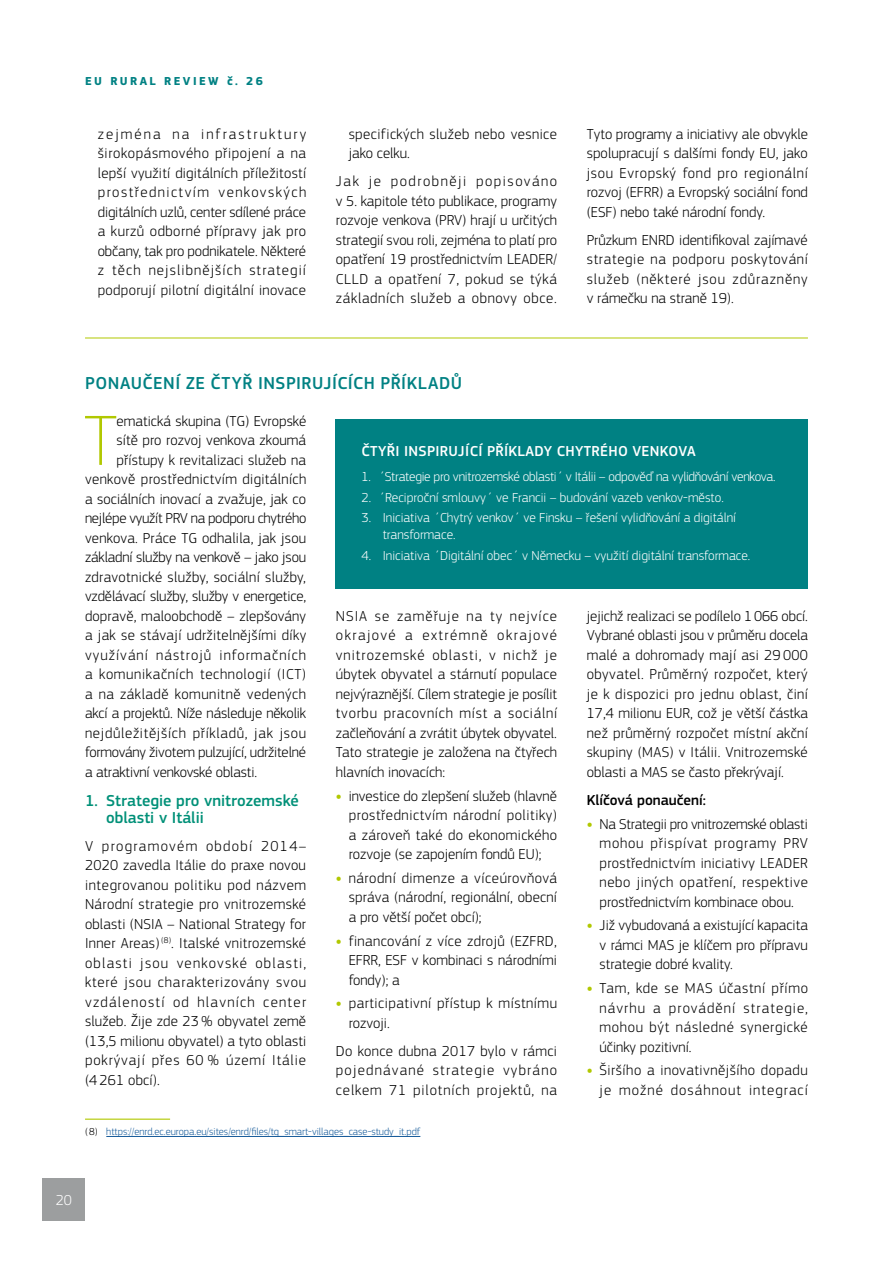
<style>
.page{position:relative;width:893px;height:1263px;background:#fff}
.page>*{position:absolute;margin:0;border:0;box-sizing:border-box;transform-origin:0 0}
.t1{font:100 73.8px "EC Square Sans Pro";color:#b1c800}
.t2{font:500 18px "EC Square Sans Pro";letter-spacing:.025em;color:#008183}
.t3{font:500 16.5px/16.5px "EC Square Sans Pro";color:#009078}
.t4{font:300 15px/19.5px "EC Square Sans Pro";letter-spacing:.01em;color:#000;text-align:justify}
.t5{font:300 15px "EC Square Sans Pro";letter-spacing:-.01em;color:#000}
.t6{font:300 15px/19.5px "EC Square Sans Pro";letter-spacing:.035em;color:#000}
.t7{font:300 15px "EC Square Sans Pro";letter-spacing:.045em;color:#000}
.t8{font:300 15px/19.5px "EC Square Sans Pro";letter-spacing:.03em;color:#000}
.t9{font:500 15px "EC Square Sans Pro";letter-spacing:.02em;color:#fff}
.t10{font:300 15px "EC Square Sans Pro";letter-spacing:-.02em;color:#000}
.t11{font:300 15px "EC Square Sans Pro";letter-spacing:.07em;color:#000}
.t12{font:500 15px "EC Square Sans Pro";color:#000}
.t13{font:300 15px "EC Square Sans Pro";color:#fff}
.t14{font:300 13.5px/16.5px "EC Square Sans Pro";color:#fff}
.t15{font:300 13.5px "EC Square Sans Pro";letter-spacing:-.02em;color:#fff}
.t16{font:700 12px "EC Square Sans Pro";letter-spacing:.2em;color:#008183}
.t17{font:300 10.5px "EC Square Sans Pro";color:#165b9a}
.s1{font-weight:700;color:#b1c800}
.s2{color:#000}
</style>
<div class="page">
<hr style="left:85px;top:1118px;width:85px;height:2px;background:#b1c800">
<hr style="left:106px;top:1136px;width:314px;height:1px;background:#165b9a">
<hr style="left:85px;top:338px;width:723px;height:1px;background:#b1c800">
<div style="left:336px;top:419px;width:472px;height:169px;background:#008183"></div>
<div style="left:43px;top:1178px;width:42px;height:42px;background:#9c9e9f"></div>
<p class="t16" style="left:85px;top:74px;width:179px">EU RURAL REVIEW č. 26</p>
<p class="t4" style="left:98px;top:124px;width:210px">zejména na infrastruktury širokopásmového připojení a na lepší využití digitálních příležitostí prostřednictvím venkovských digitálních uzlů, center sdílené práce a kurzů odborné přípravy jak pro občany, tak pro podnikatele. Některé z těch nejslibnějších strategií podporují pilotní digitální inovace</p>
<p class="t8" style="left:349px;top:124px;width:210px">specifických služeb nebo vesnice jako celku.</p>
<p class="t4" style="left:336px;top:172px;width:223px">Jak je podrobněji popisováno v 5. kapitole této publikace, programy rozvoje venkova (PRV) hrají u určitých strategií svou roli, zejména to platí pro opatření 19 prostřednictvím LEADER/ CLLD a opatření 7, pokud se týká základních služeb a obnovy obce.</p>
<p class="t4" style="left:587px;top:124px;width:223px">Tyto programy a iniciativy ale obvykle spolupracují s dalšími fondy EU, jako jsou Evropský fond pro regionální rozvoj (EFRR) a Evropský sociální fond (ESF) nebo také národní fondy.</p>
<p class="t4" style="left:587px;top:230px;width:223px">Průzkum ENRD identifikoval zajímavé strategie na podporu poskytování služeb (některé jsou zdůrazněny v rámečku na straně 19).</p>
<p class="t2" style="left:85px;top:373px;width:378px">PONAUČENÍ ZE ČTYŘ INSPIRUJÍCÍCH PŘÍKLADŮ</p>
<h1 class="t1" style="left:84px;top:397px;width:35px">T</h1>
<p class="t4" style="left:117px;top:411px;width:191px">ematická skupina (TG) Evropské</p>
<p class="t4" style="left:117px;top:431px;width:191px">sítě pro rozvoj venkova zkoumá</p>
<p class="t4" style="left:117px;top:450px;width:191px">přístupy k revitalizaci služeb na</p>
<p class="t4" style="left:85px;top:470px;width:223px">venkově prostřednictvím digitálních</p>
<p class="t4" style="left:85px;top:489px;width:222px">a sociálních inovací a zvažuje, jak co</p>
<p class="t10" style="left:85px;top:510px;width:223px">nejlépe využít PRV na podporu chytrého</p>
<p class="t4" style="left:85px;top:528px;width:223px">venkova. Práce TG odhalila, jak jsou</p>
<p class="t5" style="left:85px;top:549px;width:223px">základní služby na venkově – jako jsou</p>
<p class="t4" style="left:85px;top:567px;width:222px">zdravotnické služby, sociální služby,</p>
<p class="t5" style="left:85px;top:588px;width:223px">vzdělávací služby, služby v energetice,</p>
<p class="t4" style="left:85px;top:606px;width:223px">dopravě, maloobchodě – zlepšovány</p>
<p class="t4" style="left:85px;top:626px;width:223px">a jak se stávají udržitelnějšími díky</p>
<p class="t11" style="left:85px;top:646px;width:223px">využívání nástrojů informačních</p>
<p class="t7" style="left:85px;top:666px;width:223px">a komunikačních technologií (ICT)</p>
<p class="t6" style="left:85px;top:684px;width:222px">a na základě komunitně vedených</p>
<p class="t5" style="left:85px;top:705px;width:223px">akcí a projektů. Níže následuje několik</p>
<p class="t7" style="left:85px;top:724px;width:223px">nejdůležitějších příkladů, jak jsou</p>
<p class="t5" style="left:85px;top:744px;width:223px">formovány životem pulzující, udržitelné</p>
<p class="t5" style="left:85px;top:763px;width:174px">a atraktivní venkovské oblasti.</p>
<p class="t3" style="left:106px;top:793px;width:194px;text-indent:-21px">1. Strategie pro vnitrozemské oblasti v Itálii</p>
<p class="t4" style="left:85px;top:836px;width:223px">V programovém období 2014– 2020 zavedla Itálie do praxe novou integrovanou politiku pod názvem Národní strategie pro vnitrozemské oblasti (NSIA – National Strategy for Inner Areas) <sup>(8)</sup>. Italské vnitrozemské oblasti jsou venkovské oblasti, které jsou charakterizovány svou vzdáleností od hlavních center služeb. Žije zde 23% obyvatel země (13,5 milionu obyvatel) a tyto oblasti pokrývají přes 60 % území Itálie (4 261 obcí).</p>
<p class="t9" style="left:362px;top:442px;width:336px">ČTYŘI INSPIRUJÍCÍ PŘÍKLADY CHYTRÉHO VENKOVA</p>
<p class="t15" style="left:361px;top:468px;width:416px">1. ´Strategie pro vnitrozemské oblasti´ v Itálii – odpověď na vylidňování venkova.</p>
<p class="t14" style="left:361px;top:489px;width:364px">2. ´Reciproční smlouvy´ ve Francii – budování vazeb venkov-město.</p>
<p class="t14" style="left:383px;top:509px;width:355px;text-indent:-21px">3. Iniciativa ´Chytrý venkov´ ve Finsku – řešení vylidňování a digitální transformace.</p>
<p class="t14" style="left:361px;top:547px;width:390px">4. Iniciativa ´Digitální obec´ v Německu – využití digitální transformace.</p>
<p class="t4" style="left:587px;top:606px;width:223px">jejichž realizaci se podílelo 1066 obcí.<br>Vybrané oblasti jsou v průměru docela malé a dohromady mají asi 29 000 obyvatel. Průměrný rozpočet, který je k dispozici pro jednu oblast, činí 17,4 milionu EUR, což je větší částka než průměrný rozpočet místní akční skupiny (MAS) v Itálii. Vnitrozemské oblasti a MAS se často překrývají.</p>
<p class="t12" style="left:587px;top:791px;width:121px">Klíčová ponaučení:</p>
<p class="t4" style="left:600px;top:814px;width:210px;text-indent:-13px"><span class="s1">•</span> Na Strategii pro vnitrozemské oblasti mohou přispívat programy PRV prostřednictvím iniciativy LEADER nebo jiných opatření, respektive prostřednictvím kombinace obou.</p>
<p class="t4" style="left:600px;top:916px;width:210px;text-indent:-13px"><span class="s1">•</span> Již vybudovaná a existující kapacita v rámci MAS je klíčem pro přípravu strategie dobré kvality.</p>
<p class="t4" style="left:600px;top:978px;width:210px;text-indent:-13px"><span class="s1">•</span> Tam, kde se MAS účastní přímo návrhu a provádění strategie, mohou být následné synergické účinky pozitivní.</p>
<p class="t6" style="left:587px;top:1061px;width:223px;text-align:right"><span class="s1">•</span> Širšího a inovativnějšího dopadu je možné dosáhnout integrací</p>
<p class="t4" style="left:336px;top:606px;width:223px">NSIA se zaměřuje na ty nejvíce okrajové a extrémně okrajové vnitrozemské oblasti, v nichž je úbytek obyvatel a stárnutí populace nejvýraznější. Cílem strategie je posílit tvorbu pracovních míst a sociální začleňování a zvrátit úbytek obyvatel.<br>Tato strategie je založena na čtyřech hlavních inovacích:</p>
<p class="t4" style="left:349px;top:786px;width:210px;text-indent:-13px"><span class="s1">•</span> investice do zlepšení služeb (hlavně prostřednictvím národní politiky) a zároveň také do ekonomického rozvoje (se zapojením fondů EU);</p>
<p class="t4" style="left:349px;top:868px;width:210px;text-indent:-13px"><span class="s1">•</span> národní dimenze a víceúrovňová správa (národní, regionální, obecní a pro větší počet obcí);</p>
<p class="t4" style="left:349px;top:931px;width:210px;text-indent:-13px"><span class="s1">•</span> financování z více zdrojů (EZFRD, EFRR, ESF v kombinaci s národními fondy); a</p>
<p class="t6" style="left:349px;top:994px;width:210px;text-indent:-13px"><span class="s1">•</span> participativní přístup k místnímu rozvoji.</p>
<p class="t4" style="left:336px;top:1041px;width:223px">Do konce dubna 2017 bylo v rámci pojednávané strategie vybráno celkem 71 pilotních projektů, na</p>
<p class="t17" style="left:85px;top:1126px;width:337px"><span class="s2">(8)</span> https://enrd.ec.europa.eu/sites/enrd/files/tg_smart-villages_case-study_it.pdf</p>
<p class="t13" style="left:56px;top:1191px;width:18px">20</p>
</div>
